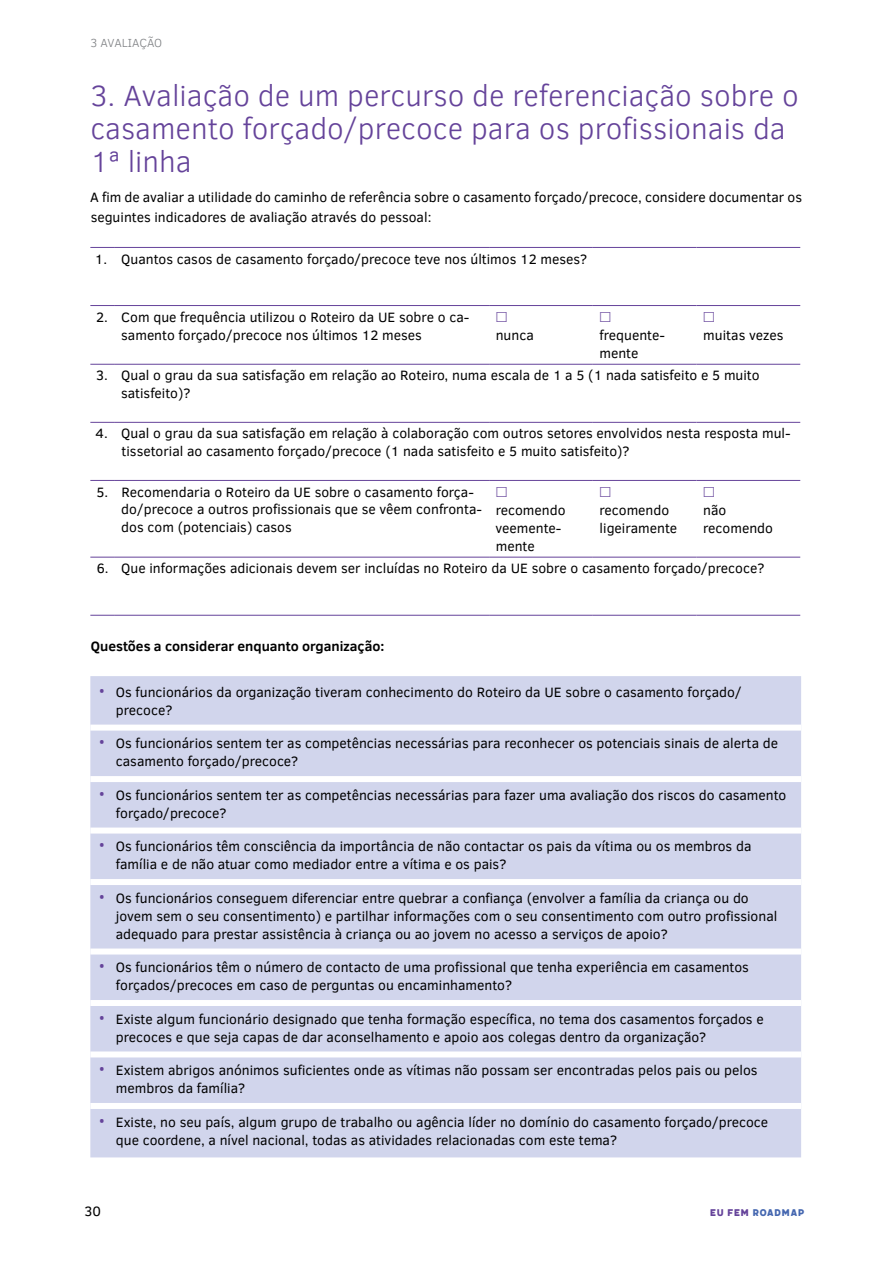
<style>
.page{position:relative;width:893px;height:1263px;background:#fff}
.page>*{position:absolute;margin:0;border:0;box-sizing:border-box;transform-origin:0 0}
.t1{font:300 30px/33px "Clear Sans";color:#65439a}
.t2{font:13.8px/18px "Clear Sans";color:#000}
.t3{font:700 13.8px "Clear Sans";color:#000}
.t4{font:300 12px "Clear Sans";color:#808285}
.t5{font:12px "Meltow San 300";letter-spacing:-.005em;color:#4567b0}
.s1{font-family:"Open Sans";font-size:16.5px;color:#65439a}
.s2{color:#65439a}
</style>
<div class="page">
<svg style="left:90px;top:247px;width:25px;height:1px"></svg>
<hr style="left:115px;top:247px;width:374px;height:1px;background:#65439a">
<hr style="left:489px;top:247px;width:104px;height:1px;background:#65439a">
<hr style="left:593px;top:247px;width:103px;height:1px;background:#65439a">
<hr style="left:696px;top:247px;width:104px;height:1px;background:#65439a">
<svg style="left:90px;top:305px;width:25px;height:1px"></svg>
<hr style="left:115px;top:305px;width:374px;height:1px;background:#65439a">
<hr style="left:489px;top:305px;width:104px;height:1px;background:#65439a">
<hr style="left:593px;top:305px;width:103px;height:1px;background:#65439a">
<hr style="left:696px;top:305px;width:104px;height:1px;background:#65439a">
<svg style="left:90px;top:364px;width:25px;height:1px"></svg>
<hr style="left:115px;top:364px;width:374px;height:1px;background:#65439a">
<hr style="left:489px;top:364px;width:104px;height:1px;background:#65439a">
<hr style="left:593px;top:364px;width:103px;height:1px;background:#65439a">
<hr style="left:696px;top:364px;width:104px;height:1px;background:#65439a">
<svg style="left:90px;top:422px;width:25px;height:1px"></svg>
<hr style="left:115px;top:422px;width:374px;height:1px;background:#65439a">
<hr style="left:489px;top:422px;width:104px;height:1px;background:#65439a">
<hr style="left:593px;top:422px;width:103px;height:1px;background:#65439a">
<hr style="left:696px;top:422px;width:104px;height:1px;background:#65439a">
<svg style="left:90px;top:480px;width:25px;height:1px"></svg>
<hr style="left:115px;top:480px;width:374px;height:1px;background:#65439a">
<hr style="left:489px;top:480px;width:104px;height:1px;background:#65439a">
<hr style="left:593px;top:480px;width:103px;height:1px;background:#65439a">
<hr style="left:696px;top:480px;width:104px;height:1px;background:#65439a">
<svg style="left:90px;top:557px;width:25px;height:1px"></svg>
<hr style="left:115px;top:557px;width:374px;height:1px;background:#65439a">
<hr style="left:489px;top:557px;width:104px;height:1px;background:#65439a">
<hr style="left:593px;top:557px;width:103px;height:1px;background:#65439a">
<hr style="left:696px;top:557px;width:104px;height:1px;background:#65439a">
<svg style="left:90px;top:615px;width:25px;height:1px"></svg>
<hr style="left:115px;top:615px;width:374px;height:1px;background:#65439a">
<hr style="left:489px;top:615px;width:104px;height:1px;background:#65439a">
<hr style="left:593px;top:615px;width:103px;height:1px;background:#65439a">
<hr style="left:696px;top:615px;width:104px;height:1px;background:#65439a">
<div style="left:90px;top:676px;width:711px;height:481px;background:#d1d5ec"></div>
<div style="left:90px;top:725px;width:711px;height:6px;background:#fff"></div>
<div style="left:90px;top:776px;width:711px;height:6px;background:#fff"></div>
<div style="left:90px;top:827px;width:711px;height:6px;background:#fff"></div>
<div style="left:90px;top:879px;width:711px;height:6px;background:#fff"></div>
<div style="left:90px;top:948px;width:711px;height:6px;background:#fff"></div>
<div style="left:90px;top:1000px;width:711px;height:6px;background:#fff"></div>
<div style="left:90px;top:1051px;width:711px;height:6px;background:#fff"></div>
<div style="left:90px;top:1103px;width:711px;height:6px;background:#fff"></div>
<p class="t4" style="left:90px;top:35px;width:73px">3 AVALIAÇÃO</p>
<p class="t4" style="left:90px;top:35px;width:83px">2 EU RO DMAP</p>
<h1 class="t1" style="left:90px;top:79px;width:710px">3. Avaliação de um percurso de referenciação sobre o casamento forçado/precoce para os profissionais da<br>1ª linha</h1>
<p class="t2" style="left:90px;top:187px;width:713px;line-height:19.5px">A fim de avaliar a utilidade do caminho de referência sobre o casamento forçado/precoce, considere documentar os seguintes indicadores de avaliação através do pessoal:</p>
<p class="t2" style="left:95px;top:250px;width:494px">1. Quantos casos de casamento forçado/precoce teve nos últimos 12 meses?</p>
<p class="t2" style="left:121px;top:308px;width:350px;text-indent:-25px">2. Com que frequência utilizou o Roteiro da UE sobre o ca&shy;samento forçado/precoce nos últimos 12 meses</p>
<p class="t2" style="left:496px;top:326px;width:40px">nunca</p>
<p class="t2" style="left:599px;top:326px;width:67px">frequente&shy;mente</p>
<p class="t2" style="left:703px;top:326px;width:82px">muitas vezes</p>
<p class="t2" style="left:121px;top:366px;width:640px;text-indent:-25px">3. Qual o grau da sua satisfação em relação ao Roteiro, numa escala de 1 a 5 (1 nada satisfeito e 5 muito satisfeito)?</p>
<p class="t2" style="left:122px;top:425px;width:671px;text-indent:-26px">4. Qual o grau da sua satisfação em relação à colaboração com outros setores envolvidos nesta resposta mul&shy;tissetorial ao casamento forçado/precoce (1 nada satisfeito e 5 muito satisfeito)?</p>
<p class="t2" style="left:121px;top:483px;width:362px;text-indent:-25px">5. Recomendaria o Roteiro da UE sobre o casamento força&shy;do/precoce a outros profissionais que se vêem confronta&shy;dos com (potenciais) casos</p>
<p class="t2" style="left:495px;top:501px;width:72px">recomendo veemente&shy;mente</p>
<p class="t2" style="left:599px;top:501px;width:79px">recomendo ligeiramente</p>
<p class="t2" style="left:703px;top:501px;width:71px">não recomendo</p>
<p class="t2" style="left:97px;top:559px;width:669px">6. Que informações adicionais devem ser incluídas no Roteiro da UE sobre o casamento forçado/precoce?</p>
<p class="t3" style="left:91px;top:636px;width:295px">Questões a considerar enquanto organização:</p>
<p class="t2" style="left:116px;top:683px;width:627px;text-indent:-17px"><span class="s1">•</span> Os funcionários da organização tiveram conhecimento do Roteiro da UE sobre o casamento forçado/ precoce?</p>
<p class="t2" style="left:116px;top:734px;width:664px;text-indent:-17px"><span class="s1">•</span> Os funcionários sentem ter as competências necessárias para reconhecer os potenciais sinais de alerta de casamento forçado/precoce?</p>
<p class="t2" style="left:116px;top:786px;width:672px;text-indent:-17px"><span class="s1">•</span> Os funcionários sentem ter as competências necessárias para fazer uma avaliação dos riscos do casamento forçado/precoce?</p>
<p class="t2" style="left:116px;top:837px;width:637px;text-indent:-17px"><span class="s1">•</span> Os funcionários têm consciência da importância de não contactar os pais da vítima ou os membros da família e de não atuar como mediador entre a vítima e os pais?</p>
<p class="t2" style="left:116px;top:889px;width:663px;text-indent:-17px"><span class="s1">•</span> Os funcionários conseguem diferenciar entre quebrar a confiança (envolver a família da criança ou do jovem sem o seu consentimento) e partilhar informações com o seu consentimento com outro profissional adequado para prestar assistência à criança ou ao jovem no acesso a serviços de apoio?</p>
<p class="t2" style="left:116px;top:958px;width:635px;text-indent:-17px"><span class="s1">•</span> Os funcionários têm o número de contacto de uma profissional que tenha experiência em casamentos forçados/precoces em caso de perguntas ou encaminhamento?</p>
<p class="t2" style="left:116px;top:1010px;width:649px;text-indent:-17px"><span class="s1">•</span> Existe algum funcionário designado que tenha formação específica, no tema dos casamentos forçados e precoces e que seja capas de dar aconselhamento e apoio aos colegas dentro da organização?</p>
<p class="t2" style="left:116px;top:1061px;width:643px;text-indent:-17px"><span class="s1">•</span> Existem abrigos anónimos suficientes onde as vítimas não possam ser encontradas pelos pais ou pelos membros da família?</p>
<p class="t2" style="left:116px;top:1113px;width:654px;text-indent:-17px"><span class="s1">•</span> Existe, no seu país, algum grupo de trabalho ou agência líder no domínio do casamento forçado/precoce que coordene, a nível nacional, todas as atividades relacionadas com este tema?</p>
<p class="t2" style="left:85px;top:1202px;width:18px">30</p>
<p class="t5" style="left:709px;top:1205px;width:96px"><span class="s2">EU FEM</span> ROADMAP</p>
</div>
